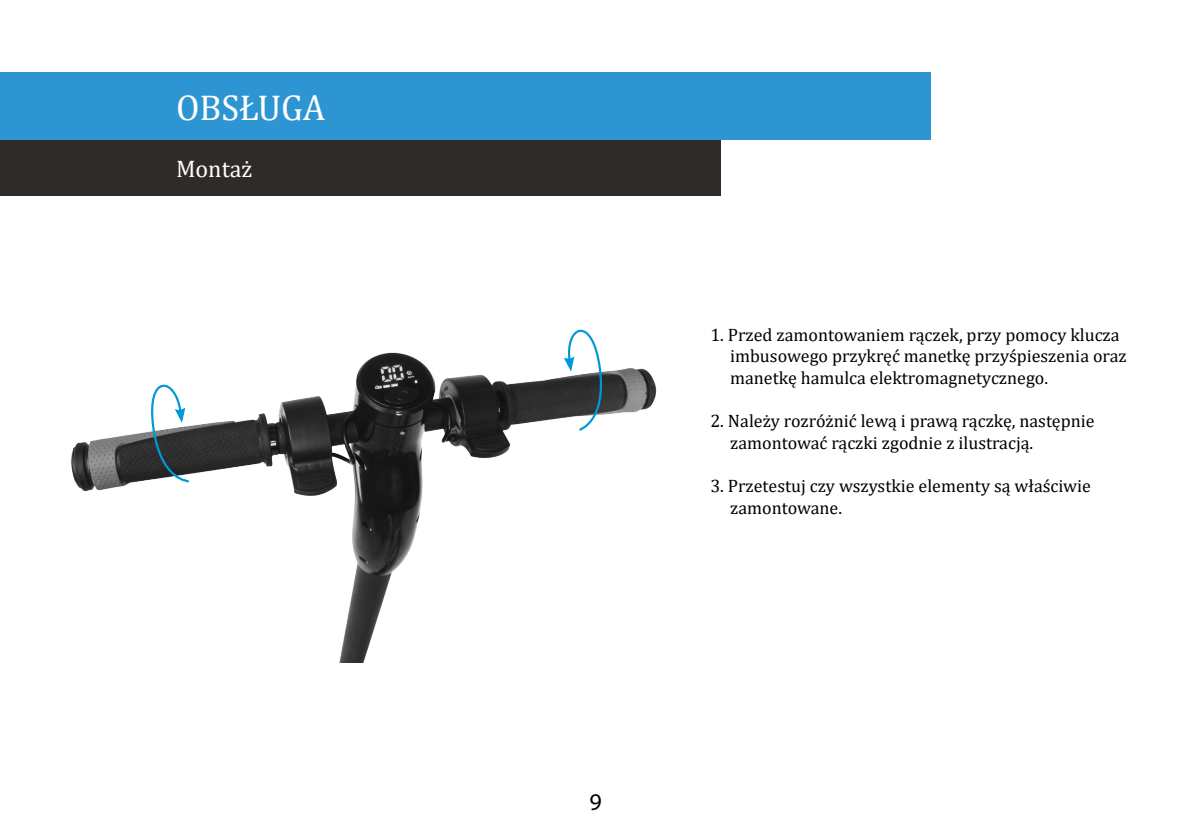
<style>
.page{position:relative;width:1191px;height:840px;background:#fff}
.page>*{position:absolute;margin:0;border:0;box-sizing:border-box;transform-origin:0 0}
.t1{font:36px "Cambria";color:#fff}
.t2{font:24px "Cambria";color:#fff}
.t3{font:24px "Myriad Pro";color:#000}
.t4{font:18px/21.6px "Cambria";color:#000}
</style>
<div class="page">
<img style="left:71px;top:176px;width:650px;height:486px">
<div style="left:0;top:139px;width:720px;height:57px;background:#2e2b28"></div>
<div style="left:0;top:72px;width:930px;height:67px;background:#2e95d3"></div>
<hr style="left:1190px;top:72px;width:1px;height:67px;background:#2e95d3">
<svg style="left:144px;top:370px;width:47px;height:113px"></svg>
<svg style="left:564px;top:311px;width:43px;height:121px"></svg>
<h1 class="t1" style="left:176px;top:86px;width:151px">OBSŁUGA</h1>
<h2 class="t2" style="left:176px;top:154px;width:78px">Montaż</h2>
<p class="t4" style="left:730px;top:323px;width:398px;text-indent:-20px">1. Przed zamontowaniem rączek, przy pomocy klucza imbusowego przykręć manetkę przyśpieszenia oraz manetkę hamulca elektromagnetycznego.</p>
<p class="t4" style="left:730px;top:410px;width:366px;text-indent:-20px">2. Należy rozróżnić lewą i prawą rączkę, następnie zamontować rączki zgodnie z ilustracją.</p>
<p class="t4" style="left:730px;top:474px;width:362px;text-indent:-20px">3. Przetestuj czy wszystkie elementy są właściwie zamontowane.</p>
<h2 class="t3" style="left:589px;top:786px;width:14px">9</h2>
</div>
